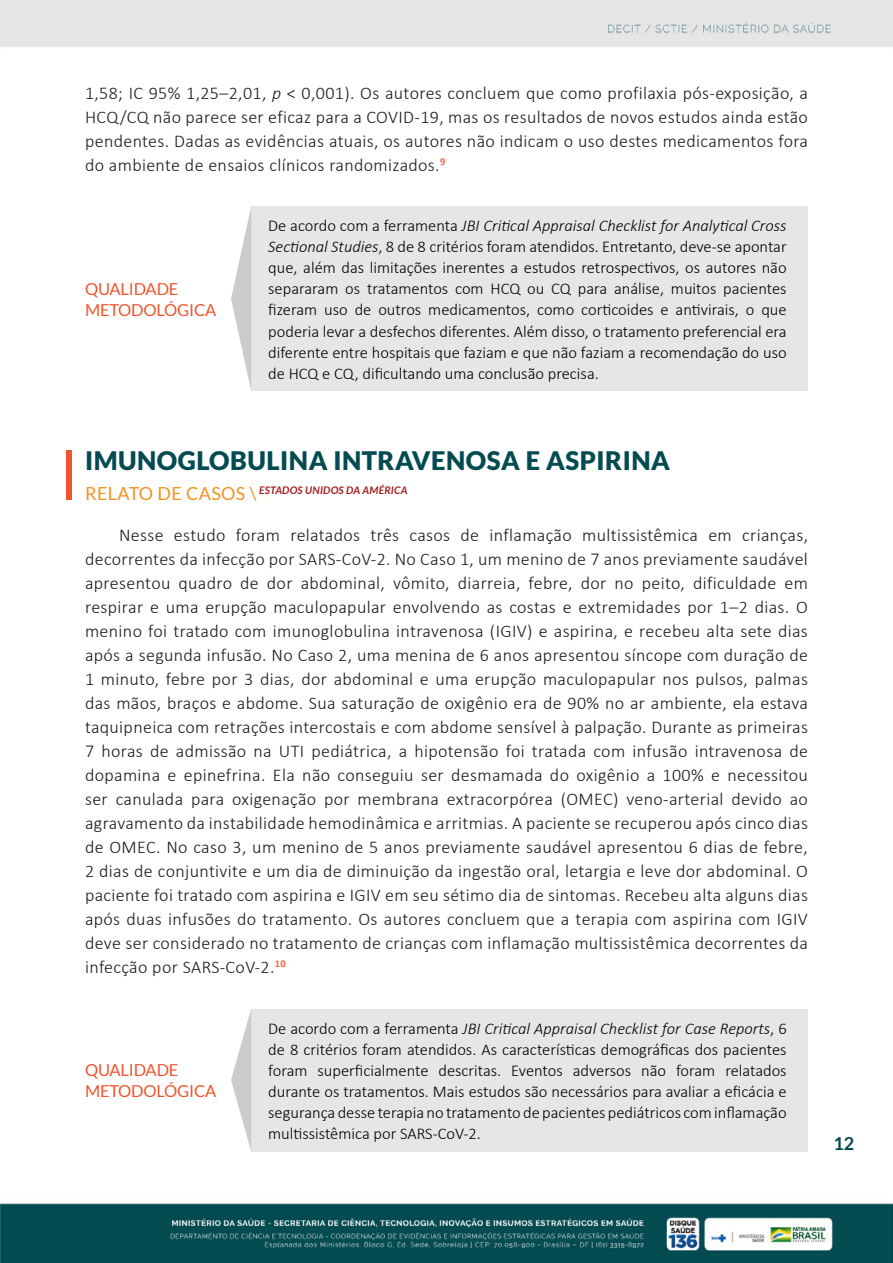
<style>
.page{position:relative;width:893px;height:1263px;background:#fff}
.page>*{position:absolute;margin:0;border:0;box-sizing:border-box;transform-origin:0 0}
.t1{font:900 25.5px "Lato";letter-spacing:.02em;color:#034b51}
.t2{font:300 18px/24px "Calibri";letter-spacing:.02em;color:#1a1a1a;text-align:justify}
.t3{font:700 18px "Lato";color:#034b51}
.t4{font:300 16.5px/21px "Calibri";color:#000;text-align:justify}
.t5{font:16.5px/21px "Lato";letter-spacing:-.01em;color:#f0542b}
.t6{font:italic 700 10.5px "Lato";letter-spacing:.02em;color:#a22021}
.s1{font-style:italic}
.s2{font-weight:400;font-style:normal;font-size:18px;color:#f29224}
</style>
<div class="page">
<img style="left:0;top:0;width:893px;height:1263px">
<div style="left:85px;top:206px;width:146px;height:185px;background:#fff"></div>
<div style="left:251px;top:206px;width:557px;height:185px;background:#e6e6e6"></div>
<svg style="left:231px;top:206px;width:20px;height:185px"></svg>
<div style="left:85px;top:1008px;width:146px;height:143px;background:#fff"></div>
<div style="left:251px;top:1008px;width:557px;height:143px;background:#e6e6e6"></div>
<svg style="left:231px;top:1008px;width:20px;height:143px"></svg>
<div style="left:66px;top:450px;width:6px;height:50px;background:#f0542b"></div>
<p class="t2" style="left:85px;top:80px;width:724px">1,58; IC 95% 1,25–2,01, <span class="s1">p</span> &lt; 0,001). Os autores concluem que como profilaxia pós-exposição, a HCQ/CQ não parece ser eficaz para a COVID-19, mas os resultados de novos estudos ainda estão pendentes. Dadas as evidências atuais, os autores não indicam o uso destes medicamentos fora do ambiente de ensaios clínicos randomizados.<sup>9</sup></p>
<p class="t5" style="left:85px;top:278px;width:133px">QUALIDADE<br>METODOLÓGICA</p>
<p class="t4" style="left:268px;top:215px;width:520px">De acordo com a ferramenta <span class="s1">JBI Critical Appraisal Checklist for Analytical Cross Sectional Studies</span>, 8 de 8 critérios foram atendidos. Entretanto, deve-se apontar que, além das limitações inerentes a estudos retrospectivos, os autores não separaram os tratamentos com HCQ ou CQ para análise, muitos pacientes fizeram uso de outros medicamentos, como corticoides e antivirais, o que poderia levar a desfechos diferentes. Além disso, o tratamento preferencial era diferente entre hospitais que faziam e que não faziam a recomendação do uso de HCQ e CQ, dificultando uma conclusão precisa.</p>
<h1 class="t1" style="left:85px;top:445px;width:586px">IMUNOGLOBULINA INTRAVENOSA E ASPIRINA</h1>
<p class="t6" style="left:85px;top:484px;width:324px"><span class="s2">RELATO DE CASOS \</span> ESTADOS UNIDOS DA AMÉRICA</p>
<p class="t2" style="left:85px;top:523px;width:724px;text-indent:34px">Nesse estudo foram relatados três casos de inflamação multissistêmica em crianças, decorrentes da infecção por SARS-CoV-2. No Caso 1, um menino de 7 anos previamente saudável apresentou quadro de dor abdominal, vômito, diarreia, febre, dor no peito, dificuldade em respirar e uma erupção maculopapular envolvendo as costas e extremidades por 1–2 dias. O menino foi tratado com imunoglobulina intravenosa (IGIV) e aspirina, e recebeu alta sete dias após a segunda infusão. No Caso 2, uma menina de 6 anos apresentou síncope com duração de 1 minuto, febre por 3 dias, dor abdominal e uma erupção maculopapular nos pulsos, palmas das mãos, braços e abdome. Sua saturação de oxigênio era de 90% no ar ambiente, ela estava taquipneica com retrações intercostais e com abdome sensível à palpação. Durante as primeiras 7 horas de admissão na UTI pediátrica, a hipotensão foi tratada com infusão intravenosa de dopamina e epinefrina. Ela não conseguiu ser desmamada do oxigênio a 100% e necessitou ser canulada para oxigenação por membrana extracorpórea (OMEC) veno-arterial devido ao agravamento da instabilidade hemodinâmica e arritmias. A paciente se recuperou após cinco dias de OMEC. No caso 3, um menino de 5 anos previamente saudável apresentou 6 dias de febre, 2 dias de conjuntivite e um dia de diminuição da ingestão oral, letargia e leve dor abdominal. O paciente foi tratado com aspirina e IGIV em seu sétimo dia de sintomas. Recebeu alta alguns dias após duas infusões do tratamento. Os autores concluem que a terapia com aspirina com IGIV deve ser considerado no tratamento de crianças com inflamação multissistêmica decorrentes da infecção por SARS-CoV-2.<sup>10</sup></p>
<p class="t5" style="left:85px;top:1059px;width:133px">QUALIDADE<br>METODOLÓGICA</p>
<p class="t4" style="left:268px;top:1017px;width:520px">De acordo com a ferramenta <span class="s1">JBI Critical Appraisal Checklist for Case Reports</span>, 6 de 8 critérios foram atendidos. As características demográficas dos pacientes foram superficialmente descritas. Eventos adversos não foram relatados durante os tratamentos. Mais estudos são necessários para avaliar a eficácia e segurança desse terapia no tratamento de pacientes pediátricos com inflamação multissistêmica por SARS-CoV-2.</p>
<p class="t3" style="left:833px;top:1133px;width:22px">12</p>
</div>
